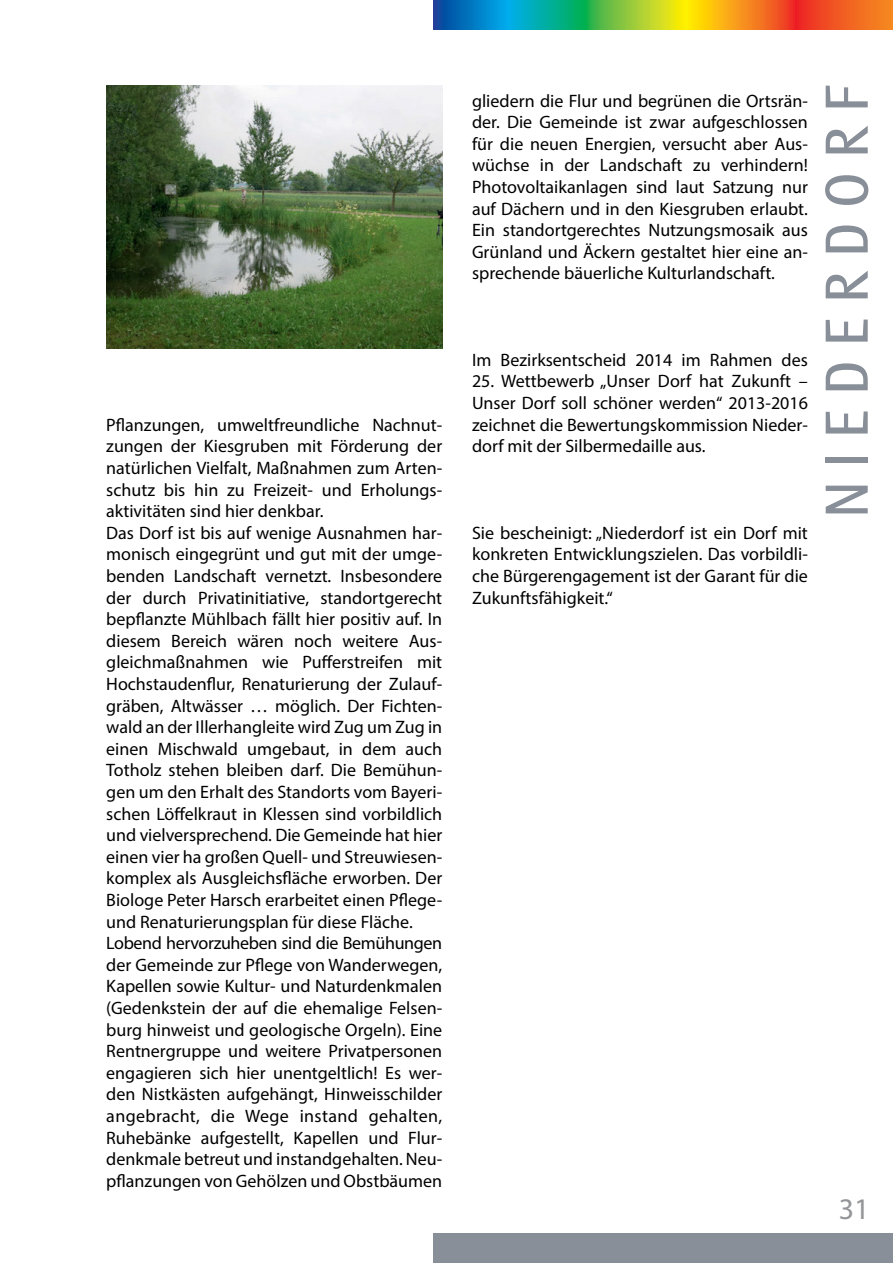
<style>
.page{position:relative;width:893px;height:1263px;background:#fff}
.page>*{position:absolute;margin:0;border:0;box-sizing:border-box;transform-origin:0 0}
.t1{font:63px "Glasgow RR";letter-spacing:.26em;color:#888f98}
.t2{font:30px "Myriad Pro";color:#939598}
.t3{font:18px/21.6px "Myriad Pro";color:#000;text-align:justify}
</style>
<div class="page">
<div style="left:433px;top:1233px;width:460px;height:30px;background:#888f98"></div>
<svg style="left:433px;top:0;width:460px;height:30px;background:#909451"></svg>
<img style="left:106px;top:85px;width:336px;height:264px">
<p class="t3" style="left:106px;top:414px;width:337px;text-align:left">Pflanzungen, umweltfreundliche Nachnut&shy;zungen der Kiesgruben mit Förderung der natürlichen Vielfalt, Maßnahmen zum Arten&shy;schutz bis hin zu Freizeit- und Erholungs&shy;aktivitäten sind hier denkbar.<br>Das Dorf ist bis auf wenige Ausnahmen har&shy;monisch eingegrünt und gut mit der umge&shy;benden Landschaft vernetzt. Insbesondere der durch Privatinitiative, standortgerecht bepflanzte Mühlbach fällt hier positiv auf. In diesem Bereich wären noch weitere Aus&shy;gleichmaßnahmen wie Pufferstreifen mit Hochstaudenflur, Renaturierung der Zulauf&shy;gräben, Altwässer … möglich. Der Fichten&shy;wald an der Illerhangleite wird Zug um Zug in einen Mischwald umgebaut, in dem auch Totholz stehen bleiben darf. Die Bemühun&shy;gen um den Erhalt des Standorts vom Bayeri&shy;schen Löffelkraut in Klessen sind vorbildlich und vielversprechend. Die Gemeinde hat hier einen vier ha großen Quell- und Streuwiesen&shy;komplex als Ausgleichsfläche erworben. Der Biologe Peter Harsch erarbeitet einen Pflege&shy;und Renaturierungsplan für diese Fläche.<br>Lobend hervorzuheben sind die Bemühungen der Gemeinde zur Pflege von Wanderwegen, Kapellen sowie Kultur- und Naturdenkmalen (Gedenkstein der auf die ehemalige Felsen&shy;burg hinweist und geologische Orgeln). Eine Rentnergruppe und weitere Privatpersonen engagieren sich hier unentgeltlich! Es wer&shy;den Nistkästen aufgehängt, Hinweisschilder angebracht, die Wege instand gehalten, Ruhebänke aufgestellt, Kapellen und Flur&shy;denkmale betreut und instandgehalten. Neu&shy;pflanzungen von Gehölzen und Obstbäumen</p>
<p class="t3" style="left:472px;top:90px;width:337px">gliedern die Flur und begrünen die Ortsrän&shy;der. Die Gemeinde ist zwar aufgeschlossen für die neuen Energien, versucht aber Aus&shy;wüchse in der Landschaft zu verhindern!<br>Photovoltaikanlagen sind laut Satzung nur auf Dächern und in den Kiesgruben erlaubt.<br>Ein standortgerechtes Nutzungsmosaik aus Grünland und Äckern gestaltet hier eine an&shy;sprechende bäuerliche Kulturlandschaft.</p>
<p class="t3" style="left:472px;top:349px;width:337px">Im Bezirksentscheid 2014 im Rahmen des</p>
<p class="t3" style="left:472px;top:370px;width:337px">25. Wettbewerb „Unser Dorf hat Zukunft – Unser Dorf soll schöner werden“ 2013-2016 zeichnet die Bewertungskommission Nieder&shy;dorf mit der Silbermedaille aus.</p>
<p class="t3" style="left:472px;top:522px;width:337px">Sie bescheinigt: „Niederdorf ist ein Dorf mit konkreten Entwicklungszielen. Das vorbildli&shy;che Bürgerengagement ist der Garant für die Zukunftsfähigkeit.“</p>
<h1 class="t1" style="left:812px;top:517px;width:433px;rotate:-90deg">Nieder dorf</h1>
<h2 class="t2" style="left:839px;top:1190px;width:32px">31</h2>
</div>
